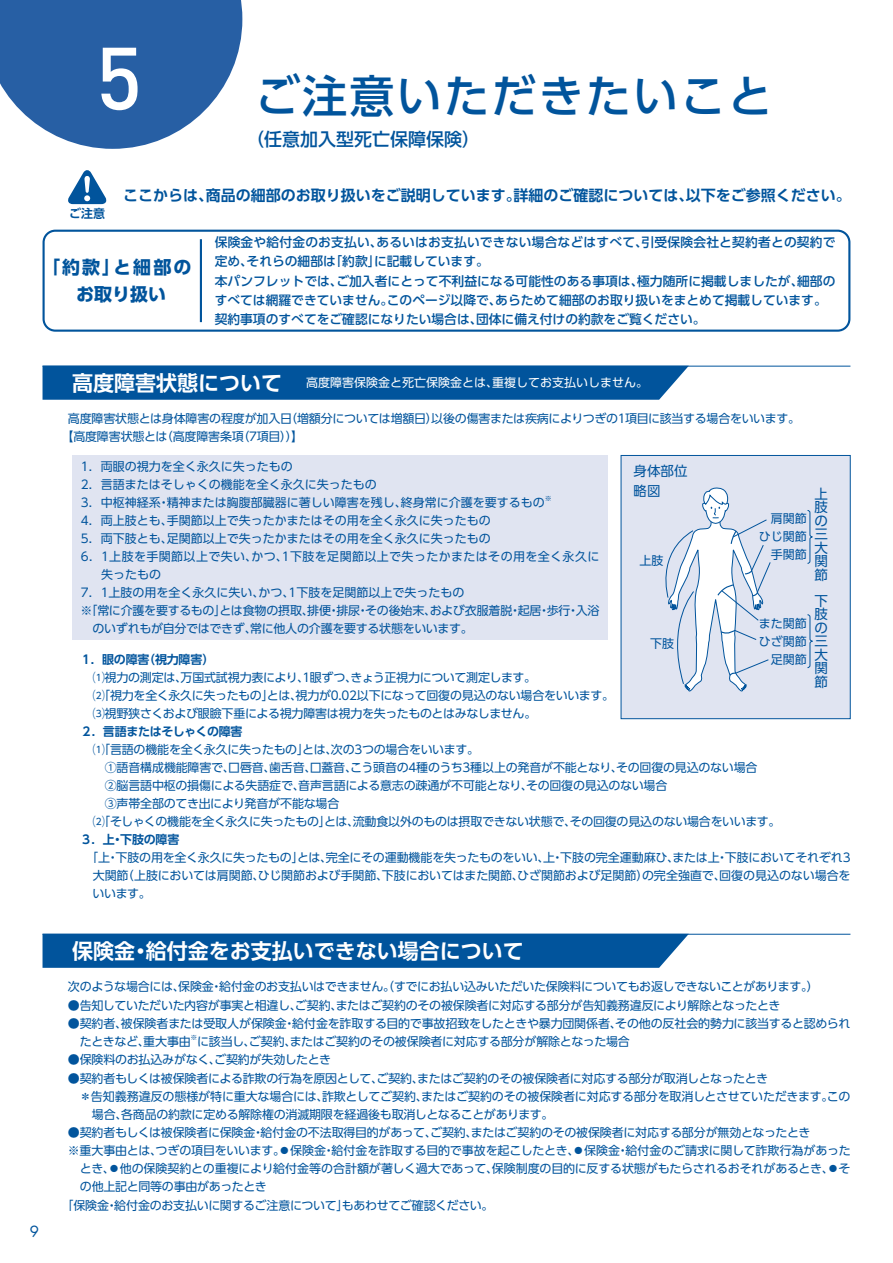
<style>
.page{position:relative;width:893px;height:1263px;background:#fff}
.page>*{position:absolute;margin:0;border:0;box-sizing:border-box;transform-origin:0 0}
.t1{font:500 87px "DIN Pro";color:#fff}
.t2{font:500 45px "UD Shin Go Pro";letter-spacing:.05em;color:#01549c}
.t3{font:700 21px "UD Shin Go Pro De";color:#fff}
.t4{font:500 18px "UD Shin Go Pro";color:#01549c}
.t5{font:700 18px/27px "UD Shin Go Pro";letter-spacing:.055em;color:#01549c;text-align:center}
.t6{font:700 15px "UD Shin Go Pro De";color:#01549c}
.t7{font:15px "Futura Std";color:#01549c}
.t8{font:13.5px/13.5px "UD Shin Go Pro";color:#01549c;text-align:justify}
.t9{font:500 12.75px/19.2px "UD Shin Go Pro";color:#01549c}
.t10{font:12px/18px "UD Shin Go Pro";letter-spacing:-.015em;color:#01549c}
.t11{font:12px "UD Shin Go Pro";letter-spacing:.03em;color:#01549c}
.t12{font:12px "UD Shin Go Pro";color:#fff}
.t13{font:700 12px "UD Shin Go Pro De";letter-spacing:-.02em;color:#01549c}
.t14{font:7.05px "UD Shin Go Pro";color:#01549c}
.s1{font-family:"UD Shin Go Pro De";font-weight:700;font-size:21px}
</style>
<div class="page">
<svg style="left:0;top:0;width:242px;height:149px"></svg>
<svg style="left:68px;top:170px;width:39px;height:34px"></svg>
<div style="left:43px;top:230px;width:807px;height:102px;border:2px solid #01549c;border-radius:12px"></div>
<hr style="left:200px;top:239px;width:2px;height:83px;background:#01549c">
<hr style="left:43px;top:366px;width:807px;height:1px;background:#01549c">
<div style="left:43px;top:366px;width:646px;height:34px;background:#01549c"></div>
<div style="left:72px;top:455px;width:536px;height:185px;background:#e0e4f1"></div>
<div style="left:621px;top:455px;width:229px;height:264px;background:#e0e4f1;border:1px solid #01549c"></div>
<svg style="left:807px;top:510px;width:6px;height:54px"></svg>
<svg style="left:807px;top:614px;width:6px;height:54px"></svg>
<svg style="left:665px;top:487px;width:106px;height:205px"></svg>
<hr style="left:43px;top:934px;width:807px;height:1px;background:#01549c">
<div style="left:43px;top:934px;width:646px;height:34px;background:#01549c"></div>
<h1 class="t1" style="left:96px;top:8px;width:48px">5</h1>
<h2 class="t2" style="left:255px;top:59px;width:519px">ご注意いただきたいこと</h2>
<h3 class="t4" style="left:246px;top:124px;width:236px">（任意加入型死亡保障保険）</h3>
<p class="t6" style="left:123px;top:183px;width:729px">ここからは、商品の細部のお取り扱いをご説明しています。詳細のご確認については、以下をご参照ください。</p>
<p class="t13" style="left:69px;top:204px;width:37px">ご注意</p>
<h3 class="t5" style="left:42px;top:253px;width:151px">「約款」と細部のお取り扱い</h3>
<p class="t9" style="left:215px;top:232px;width:622px">保険金や給付金のお支払い、あるいはお支払いできない場合などはすべて、引受保険会社と契約者との契約で定め、それらの細部は「約款」に記載しています。<br>本パンフレットでは、ご加入者にとって不利益になる可能性のある事項は、極力随所に掲載しましたが、細部のすべては網羅できていません。このページ以降で、あらためて細部のお取り扱いをまとめて掲載しています。契約事項のすべてをご確認になりたい場合は、団体に備え付けの約款をご覧ください。</p>
<p class="t7" style="left:30px;top:1222px;width:11px">9</p>
<p class="t12" style="left:72px;top:373px;width:577px"><span class="s1">高度障害状態について</span> 高度障害保険金と死亡保険金とは、重複してお支払いしません。</p>
<p class="t10" style="left:62px;top:409px;width:740px;text-indent:6px">高度障害状態とは身体障害の程度が加入日（増額分については増額日）以後の傷害または疾病によりつぎの1項目に該当する場合をいいます。【高度障害状態とは（高度障害条項（7項目））】</p>
<p class="t10" style="left:81px;top:457px;width:465px">1．両眼の視力を全く永久に失ったもの<br>2．言語またはそしゃくの機能を全く永久に失ったもの<br>3．中枢神経系・精神または胸腹部臓器に著しい障害を残し、終身常に介護を要するもの</p>
<p class="t8" style="left:634px;top:460px;width:55px;line-height:20.2px">身体部位略図</p>
<p class="t14" style="left:545px;top:493px;width:8px">※</p>
<p class="t10" style="left:81px;top:511px;width:411px">4．両上肢とも、手関節以上で失ったかまたはその用を全く永久に失ったもの</p>
<p class="t10" style="left:81px;top:529px;width:411px">5．両下肢とも、足関節以上で失ったかまたはその用を全く永久に失ったもの</p>
<p class="t11" style="left:81px;top:547px;width:520px">6．1上肢を手関節以上で失い、かつ、1下肢を足関節以上で失ったかまたはその用を全く永久に</p>
<p class="t10" style="left:101px;top:565px;width:61px">失ったもの</p>
<p class="t10" style="left:81px;top:583px;width:385px">7．1上肢の用を全く永久に失い、かつ、1下肢を足関節以上で失ったもの</p>
<p class="t10" style="left:80px;top:601px;width:521px">※「常に介護を要するもの」とは食物の摂取、排便・排尿・その後始末、および衣服着脱・起居・歩行・入浴</p>
<p class="t10" style="left:93px;top:619px;width:382px">のいずれもが自分ではできず、常に他人の介護を要する状態をいいます。</p>
<p class="t13" style="left:80px;top:649px;width:136px">１．眼の障害（視力障害）</p>
<p class="t10" style="left:93px;top:668px;width:523px">⑴視力の測定は、万国式試視力表により、1眼ずつ、きょう正視力について測定します。<br>⑵「視力を全く永久に失ったもの」とは、視力が0.02以下になって回復の見込のない場合をいいます。<br>⑶視野狭さくおよび眼瞼下垂による視力障害は視力を失ったものとはみなしません。</p>
<p class="t10" style="left:639px;top:551px;width:25px">上肢</p>
<p class="t10" style="left:650px;top:634px;width:25px">下肢</p>
<p class="t10" style="left:759px;top:509px;width:49px;text-align:right">肩関節ひじ関節手関節</p>
<p class="t10" style="left:759px;top:614px;width:49px;text-align:right">また関節ひざ関節足関節</p>
<p class="t8" style="left:814px;top:486px;width:15px">上肢の三大関節</p>
<p class="t8" style="left:814px;top:593px;width:15px">下肢の三大関節</p>
<p class="t13" style="left:80px;top:722px;width:164px">２．言語またはそしゃくの障害</p>
<p class="t10" style="left:93px;top:740px;width:388px">⑴「言語の機能を全く永久に失ったもの」とは、次の3つの場合をいいます。</p>
<p class="t10" style="left:105px;top:758px;width:654px">①語音構成機能障害で、口唇音、歯舌音、口蓋音、こう頭音の4種のうち3種以上の発音が不能となり、その回復の見込のない場合</p>
<p class="t10" style="left:105px;top:776px;width:564px">②脳言語中枢の損傷による失語症で、音声言語による意志の疎通が不可能となり、その回復の見込のない場合</p>
<p class="t10" style="left:105px;top:794px;width:236px">③声帯全部のてき出により発音が不能な場合</p>
<p class="t10" style="left:93px;top:812px;width:689px">⑵「そしゃくの機能を全く永久に失ったもの」とは、流動食以外のものは摂取できない状態で、その回復の見込のない場合をいいます。</p>
<p class="t13" style="left:80px;top:830px;width:101px">３．上・下肢の障害</p>
<p class="t10" style="left:93px;top:848px;width:760px;text-align:justify;text-indent:-6px">「上・下肢の用を全く永久に失ったもの」とは、完全にその運動機能を失ったものをいい、上・下肢の完全運動麻ひ、または上・下肢においてそれぞれ3大関節（上肢においては肩関節、ひじ関節および手関節、下肢においてはまた関節、ひざ関節および足関節）の完全強直で、回復の見込のない場合をいいます。</p>
<h3 class="t3" style="left:72px;top:934px;width:474px">保険金・給付金をお支払いできない場合について　</h3>
<p class="t10" style="left:68px;top:977px;width:752px">次のような場合には、保険金・給付金のお支払いはできません。（すでにお払い込みいただいた保険料についてもお返しできないことがあります。）</p>
<p class="t10" style="left:68px;top:995px;width:714px">●告知していただいた内容が事実と相違し、ご契約、またはご契約のその被保険者に対応する部分が告知義務違反により解除となったとき</p>
<p class="t10" style="left:80px;top:1014px;width:772px;text-indent:-12px">●契約者、被保険者または受取人が保険金・給付金を詐取する目的で事故招致をしたときや暴力団関係者、その他の反社会的勢力に該当すると認められたときなど、重大事由</p>
<p class="t14" style="left:191px;top:1031px;width:8px">※</p>
<p class="t10" style="left:197px;top:1032px;width:434px">に該当し、ご契約、またはご契約のその被保険者に対応する部分が解除となった場合</p>
<p class="t10" style="left:68px;top:1050px;width:265px">●保険料のお払込みがなく、ご契約が失効したとき</p>
<p class="t10" style="left:68px;top:1069px;width:702px">●契約者もしくは被保険者による詐欺の行為を原因として、ご契約、またはご契約のその被保険者に対応する部分が取消しとなったとき</p>
<p class="t10" style="left:79px;top:1087px;width:773px">＊告知義務違反の態様が特に重大な場合には、詐欺としてご契約、またはご契約のその被保険者に対応する部分を取消しとさせていただきます。この</p>
<p class="t10" style="left:92px;top:1105px;width:463px">場合、各商品の約款に定める解除権の消滅期限を経過後も取消しとなることがあります。</p>
<p class="t10" style="left:68px;top:1123px;width:744px">●契約者もしくは被保険者に保険金・給付金の不法取得目的があって、ご契約、またはご契約のその被保険者に対応する部分が無効となったとき</p>
<p class="t10" style="left:68px;top:1141px;width:784px">※重大事由とは、つぎの項目をいいます。◦保険金・給付金を詐取する目的で事故を起こしたとき、◦保険金・給付金のご請求に関して詐欺行為があった</p>
<p class="t10" style="left:80px;top:1159px;width:772px">とき、◦他の保険契約との重複により給付金等の合計額が著しく過大であって、保険制度の目的に反する状態がもたらされるおそれがあるとき、◦そ</p>
<p class="t10" style="left:80px;top:1177px;width:188px">の他上記と同等の事由があったとき</p>
<p class="t10" style="left:62px;top:1196px;width:434px">「保険金・給付金のお支払いに関するご注意について」もあわせてご確認ください。</p>
</div>
